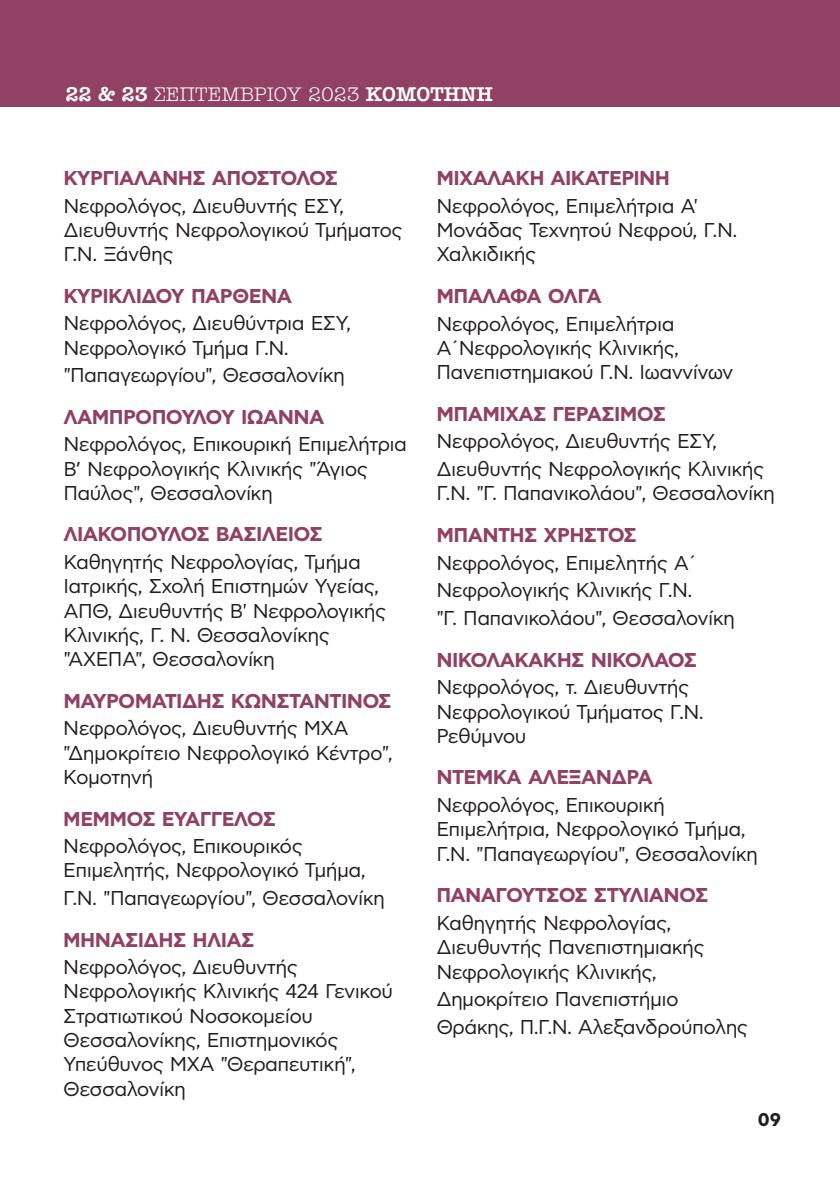
<style>
.page{position:relative;width:840px;height:1191px;background:#fff}
.page>*{position:absolute;margin:0;border:0;box-sizing:border-box;transform-origin:0 0}
.t1{font:20px/24.4px "CF Asty Pro";letter-spacing:-.03em;color:#231f20}
.t2{font:700 20px "CF Asty Pro";letter-spacing:-.03em;color:#914164}
.t3{font:20px "American Type ITC Hel Norm";color:#fff}
.t4{font:700 18.4px "CF Asty Pro";color:#231f20}
.s1{font-family:"American Type ITC Hel";font-weight:600}
</style>
<div class="page">
<div style="left:0;top:0;width:839px;height:107px;background:#914164"></div>
<p class="t3" style="left:65px;top:84px;width:429px"><span class="s1">22 &amp; 23</span> ΣΕΠΤΕΜΒΡΙΟΥ 2023 <span class="s1">ΚΟΜΟΤΗΝΗ</span></p>
<p class="t2" style="left:63px;top:169px;width:276px">ΚΥΡΓΙΑΛΑΝΗΣ ΑΠΟΣΤΟΛΟΣ</p>
<p class="t1" style="left:63px;top:194px;width:340px">Νεφρολόγος, Διευθυντής ΕΣΥ,<br>Διευθυντής Νεφρολογικού Τμήματος<br>Γ.Ν. Ξάνθης</p>
<p class="t2" style="left:63px;top:287px;width:230px">ΚΥΡΙΚΛΙΔΟΥ ΠΑΡΘΕΝΑ</p>
<p class="t1" style="left:63px;top:312px;width:289px">Νεφρολόγος, Διευθύντρια ΕΣΥ,<br>Νεφρολογικό Τμήμα Γ.Ν.</p>
<p class="t1" style="left:63px;top:364px;width:283px">"Παπαγεωργίου", Θεσσαλονίκη</p>
<p class="t2" style="left:63px;top:408px;width:262px">ΛΑΜΠΡΟΠΟΥΛΟΥ ΙΩΑΝΝΑ</p>
<p class="t1" style="left:63px;top:433px;width:345px">Νεφρολόγος, Επικουρική Επιμελήτρια<br>Β’ Νεφρολογικής Κλινικής "Άγιος<br>Παύλος", Θεσσαλονίκη</p>
<p class="t2" style="left:63px;top:525px;width:261px">ΛΙΑΚΟΠΟΥΛΟΣ ΒΑΣΙΛΕΙΟΣ</p>
<p class="t1" style="left:63px;top:551px;width:324px">Καθηγητής Νεφρολογίας, Τμήμα<br>Ιατρικής, Σχολή Επιστημών Υγείας,<br>ΑΠΘ, Διευθυντής Β' Νεφρολογικής<br>Κλινικής, Γ. Ν. Θεσσαλονίκης "ΑΧΕΠΑ", Θεσσαλονίκη</p>
<p class="t2" style="left:63px;top:692px;width:329px">ΜΑΥΡΟΜΑΤΙΔΗΣ ΚΩΝΣΤΑΝΤΙΝΟΣ</p>
<p class="t1" style="left:63px;top:717px;width:331px">Νεφρολόγος, Διευθυντής ΜΧΑ "Δημοκρίτειο Νεφρολογικό Κέντρο",<br>Κομοτηνή</p>
<p class="t2" style="left:63px;top:809px;width:214px">ΜΕΜΜΟΣ ΕΥΑΓΓΕΛΟΣ</p>
<p class="t1" style="left:63px;top:835px;width:304px">Νεφρολόγος, Επικουρικός<br>Επιμελητής, Νεφρολογικό Τμήμα,</p>
<p class="t1" style="left:63px;top:887px;width:323px">Γ.Ν. "Παπαγεωργίου", Θεσσαλονίκη</p>
<p class="t2" style="left:63px;top:930px;width:193px">ΜΗΝΑΣΙΔΗΣ ΗΛΙΑΣ</p>
<p class="t1" style="left:63px;top:956px;width:331px">Νεφρολόγος, Διευθυντής<br>Νεφρολογικής Κλινικής 424 Γενικού<br>Στρατιωτικού Νοσοκομείου<br>Θεσσαλονίκης, Επιστημονικός<br>Υπεύθυνος ΜΧΑ "Θεραπευτική",<br>Θεσσαλονίκη</p>
<p class="t2" style="left:436px;top:169px;width:235px">ΜΙΧΑΛΑΚΗ ΑΙΚΑΤΕΡΙΝΗ</p>
<p class="t1" style="left:436px;top:194px;width:302px">Νεφρολόγος, Επιμελήτρια Α'<br>Μονάδας Τεχνητού Νεφρού, Γ.Ν.<br>Χαλκιδικής</p>
<p class="t2" style="left:436px;top:287px;width:167px">ΜΠΑΛΑΦΑ ΟΛΓΑ</p>
<p class="t1" style="left:436px;top:312px;width:298px">Νεφρολόγος, Επιμελήτρια<br>Α΄Νεφρολογικής Κλινικής,<br>Πανεπιστημιακού Γ.Ν. Ιωαννίνων</p>
<p class="t2" style="left:436px;top:405px;width:231px">ΜΠΑΜΙΧΑΣ ΓΕΡΑΣΙΜΟΣ</p>
<p class="t1" style="left:436px;top:429px;width:329px;line-height:27.6px">Νεφρολόγος, Διευθυντής ΕΣΥ,<br>Διευθυντής Νεφρολογικής Κλινικής</p>
<p class="t1" style="left:436px;top:482px;width:340px">Γ.Ν. "Γ. Παπανικολάου", Θεσσαλονίκη</p>
<p class="t2" style="left:436px;top:526px;width:202px">ΜΠΑΝΤΗΣ ΧΡΗΣΤΟΣ</p>
<p class="t1" style="left:436px;top:550px;width:300px;line-height:27.6px">Νεφρολόγος, Επιμελητής A΄<br>Νεφρολογικής Κλινικής Γ.Ν.<br>"Γ. Παπανικολάου", Θεσσαλονίκη</p>
<p class="t2" style="left:436px;top:650px;width:262px">ΝΙΚΟΛΑΚΑΚΗΣ ΝΙΚΟΛΑΟΣ</p>
<p class="t1" style="left:436px;top:676px;width:269px">Νεφρολόγος, τ. Διευθυντής<br>Νεφρολογικού Τμήματος Γ.Ν.<br>Ρεθύμνου</p>
<p class="t2" style="left:436px;top:768px;width:218px">ΝΤΕΜΚΑ ΑΛΕΞΑΝΔΡΑ</p>
<p class="t1" style="left:436px;top:794px;width:323px">Νεφρολόγος, Επικουρική<br>Επιμελήτρια, Νεφρολογικό Τμήμα,<br>Γ.Ν. "Παπαγεωργίου", Θεσσαλονίκη</p>
<p class="t2" style="left:436px;top:886px;width:273px">ΠΑΝΑΓΟΥΤΣΟΣ ΣΤΥΛΙΑΝΟΣ</p>
<p class="t1" style="left:436px;top:911px;width:269px">Καθηγητής Νεφρολογίας,<br>Διευθυντής Πανεπιστημιακής<br>Νεφρολογικής Κλινικής,</p>
<p class="t1" style="left:436px;top:986px;width:313px;line-height:27.6px">Δημοκρίτειο Πανεπιστήμιο<br>Θράκης, Π.Γ.Ν. Αλεξανδρούπολης</p>
<p class="t4" style="left:757px;top:1111px;width:25px">09</p>
</div>
